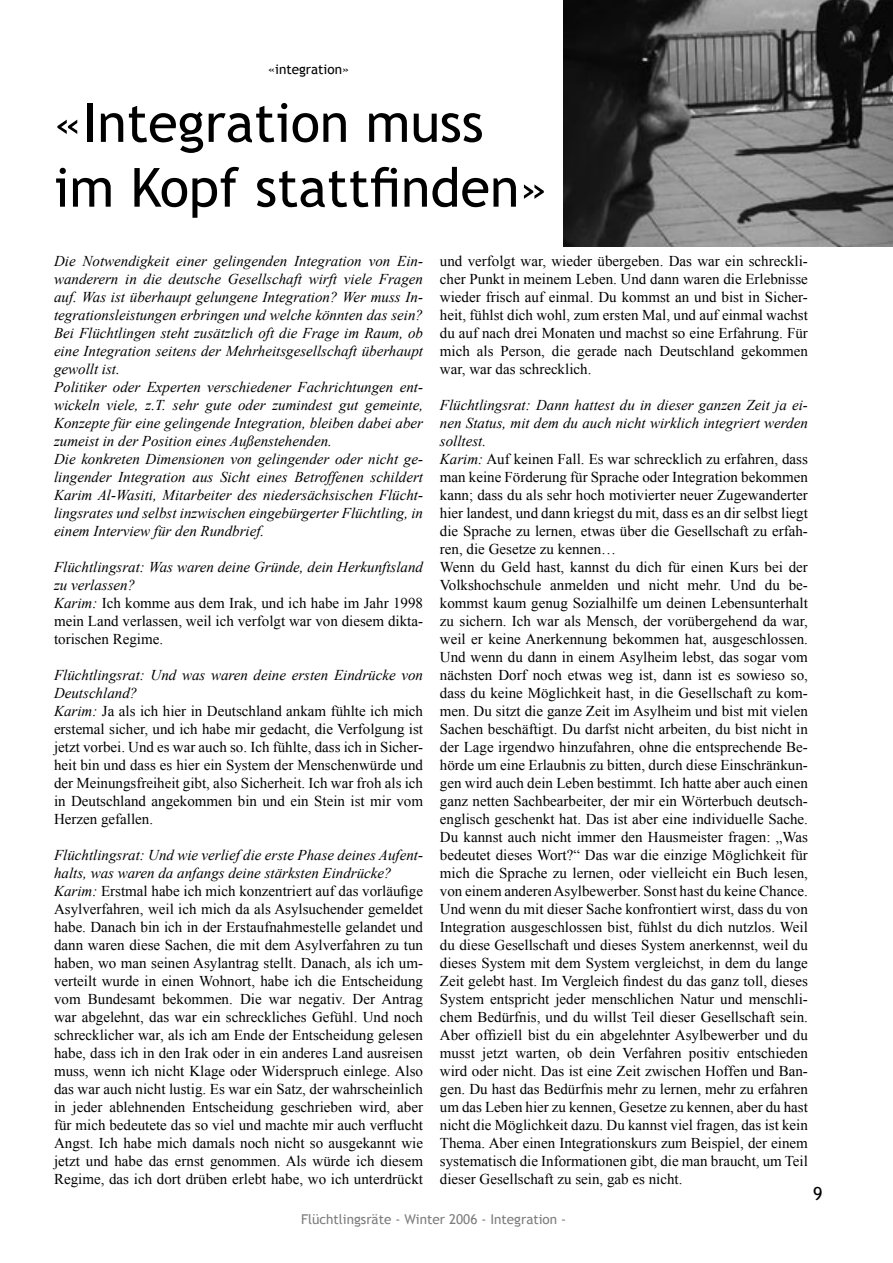
<style>
.page{position:relative;width:893px;height:1263px;background:#fff}
.page>*{position:absolute;margin:0;border:0;box-sizing:border-box;transform-origin:0 0}
.FR_Head1{font:54px "Trebuchet MS";color:#000}
.t1{font:18px "Trebuchet MS";color:#000}
.FR_Text{font:15px/18px "Times New Roman";color:#000;text-align:justify}
.FR_Text-2{font:italic 15px/18px "Times New Roman";color:#000;text-align:justify}
.t2{font:13.5px "Trebuchet MS";color:#7c7c7c}
.t3{font:13.5px "Trebuchet MS";color:#000}
.s1{font-style:italic}
</style>
<div class="page">
<img style="left:563px;top:0;width:330px;height:247px">
<p class="t3" style="left:268px;top:61px;width:82px">«integration»</p>
<p class="FR_Head1" style="left:54px;top:91px;width:431px">«Integration muss</p>
<p class="FR_Head1" style="left:54px;top:156px;width:495px">im Kopf stattfinden»</p>
<p class="FR_Text" style="left:440px;top:251px;width:369px">und verfolgt war, wieder übergeben. Das war ein schreckli&shy;cher Punkt in meinem Leben. Und dann waren die Erlebnisse wieder frisch auf einmal. Du kommst an und bist in Sicher&shy;heit, fühlst dich wohl, zum ersten Mal, und auf einmal wachst du auf nach drei Monaten und machst so eine Erfahrung. Für mich als Person, die gerade nach Deutschland gekommen war, war das schrecklich.</p>
<p class="FR_Text-2" style="left:440px;top:395px;width:369px">Flüchtlingsrat: Dann hattest du in dieser ganzen Zeit ja ei&shy;nen Status, mit dem du auch nicht wirklich integriert werden solltest.</p>
<p class="FR_Text" style="left:440px;top:449px;width:369px"><span class="s1">Karim:</span> Auf keinen Fall. Es war schrecklich zu erfahren, dass man keine Förderung für Sprache oder Integration bekommen kann; dass du als sehr hoch motivierter neuer Zugewanderter hier landest, und dann kriegst du mit, dass es an dir selbst liegt die Sprache zu lernen, etwas über die Gesellschaft zu erfah&shy;ren, die Gesetze zu kennen…</p>
<p class="FR_Text" style="left:440px;top:557px;width:369px">Wenn du Geld hast, kannst du dich für einen Kurs bei der Volkshochschule anmelden und nicht mehr. Und du be&shy;kommst kaum genug Sozialhilfe um deinen Lebensunterhalt zu sichern. Ich war als Mensch, der vorübergehend da war, weil er keine Anerkennung bekommen hat, ausgeschlossen.<br>Und wenn du dann in einem Asylheim lebst, das sogar vom nächsten Dorf noch etwas weg ist, dann ist es sowieso so, dass du keine Möglichkeit hast, in die Gesellschaft zu kom&shy;men. Du sitzt die ganze Zeit im Asylheim und bist mit vielen Sachen beschäftigt. Du darfst nicht arbeiten, du bist nicht in der Lage irgendwo hinzufahren, ohne die entsprechende Be&shy;hörde um eine Erlaubnis zu bitten, durch diese Einschränkun&shy;gen wird auch dein Leben bestimmt. Ich hatte aber auch einen ganz netten Sachbearbeiter, der mir ein Wörterbuch deutsch&shy;englisch geschenkt hat. Das ist aber eine individuelle Sache.<br>Du kannst auch nicht immer den Hausmeister fragen: „Was bedeutet dieses Wort?“ Das war die einzige Möglichkeit für mich die Sprache zu lernen, oder vielleicht ein Buch lesen, von einem anderen Asylbewerber. Sonst hast du keine Chance.<br>Und wenn du mit dieser Sache konfrontiert wirst, dass du von Integration ausgeschlossen bist, fühlst du dich nutzlos. Weil du diese Gesellschaft und dieses System anerkennst, weil du dieses System mit dem System vergleichst, in dem du lange Zeit gelebt hast. Im Vergleich findest du das ganz toll, dieses System entspricht jeder menschlichen Natur und menschli&shy;chem Bedürfnis, und du willst Teil dieser Gesellschaft sein.<br>Aber offiziell bist du ein abgelehnter Asylbewerber und du musst jetzt warten, ob dein Verfahren positiv entschieden wird oder nicht. Das ist eine Zeit zwischen Hoffen und Ban&shy;gen. Du hast das Bedürfnis mehr zu lernen, mehr zu erfahren um das Leben hier zu kennen, Gesetze zu kennen, aber du hast nicht die Möglichkeit dazu. Du kannst viel fragen, das ist kein Thema. Aber einen Integrationskurs zum Beispiel, der einem systematisch die Informationen gibt, die man braucht, um Teil dieser Gesellschaft zu sein, gab es nicht.</p>
<p class="FR_Text-2" style="left:54px;top:251px;width:371px">Die Notwendigkeit einer gelingenden Integration von Ein&shy;wanderern in die deutsche Gesellschaft wirft viele Fragen auf. Was ist überhaupt gelungene Integration? Wer muss In&shy;tegrationsleistungen erbringen und welche könnten das sein?<br>Bei Flüchtlingen steht zusätzlich oft die Frage im Raum, ob eine Integration seitens der Mehrheitsgesellschaft überhaupt gewollt ist.</p>
<p class="FR_Text-2" style="left:54px;top:377px;width:371px">Politiker oder Experten verschiedener Fachrichtungen ent&shy;wickeln viele, z.T. sehr gute oder zumindest gut gemeinte, Konzepte für eine gelingende Integration, bleiben dabei aber zumeist in der Position eines Außenstehenden.</p>
<p class="FR_Text-2" style="left:54px;top:449px;width:371px">Die konkreten Dimensionen von gelingender oder nicht ge&shy;lingender Integration aus Sicht eines Betroffenen schildert Karim Al-Wasiti, Mitarbeiter des niedersächsischen Flücht&shy;lingsrates und selbst inzwischen eingebürgerter Flüchtling, in einem Interview für den Rundbrief.</p>
<p class="FR_Text-2" style="left:54px;top:557px;width:371px">Flüchtlingsrat: Was waren deine Gründe, dein Herkunftsland zu verlassen?</p>
<p class="FR_Text" style="left:54px;top:593px;width:371px"><span class="s1">Karim:</span> Ich komme aus dem Irak, und ich habe im Jahr 1998 mein Land verlassen, weil ich verfolgt war von diesem dikta&shy;torischen Regime.</p>
<p class="FR_Text-2" style="left:54px;top:665px;width:371px">Flüchtlingsrat: Und was waren deine ersten Eindrücke von<br>Deutschland?</p>
<p class="FR_Text" style="left:54px;top:701px;width:371px"><span class="s1">Karim:</span> Ja als ich hier in Deutschland ankam fühlte ich mich erstemal sicher, und ich habe mir gedacht, die Verfolgung ist jetzt vorbei. Und es war auch so. Ich fühlte, dass ich in Sicher&shy;heit bin und dass es hier ein System der Menschenwürde und der Meinungsfreiheit gibt, also Sicherheit. Ich war froh als ich in Deutschland angekommen bin und ein Stein ist mir vom Herzen gefallen.</p>
<p class="FR_Text-2" style="left:54px;top:845px;width:371px">Flüchtlingsrat: Und wie verlief die erste Phase deines Aufent&shy;halts, was waren da anfangs deine stärksten Eindrücke?</p>
<p class="FR_Text" style="left:54px;top:881px;width:371px"><span class="s1">Karim:</span> Erstmal habe ich mich konzentriert auf das vorläufige Asylverfahren, weil ich mich da als Asylsuchender gemeldet habe. Danach bin ich in der Erstaufnahmestelle gelandet und dann waren diese Sachen, die mit dem Asylverfahren zu tun haben, wo man seinen Asylantrag stellt. Danach, als ich um&shy;verteilt wurde in einen Wohnort, habe ich die Entscheidung vom Bundesamt bekommen. Die war negativ. Der Antrag war abgelehnt, das war ein schreckliches Gefühl. Und noch schrecklicher war, als ich am Ende der Entscheidung gelesen habe, dass ich in den Irak oder in ein anderes Land ausreisen muss, wenn ich nicht Klage oder Widerspruch einlege. Also das war auch nicht lustig. Es war ein Satz, der wahrscheinlich in jeder ablehnenden Entscheidung geschrieben wird, aber für mich bedeutete das so viel und machte mir auch verflucht Angst. Ich habe mich damals noch nicht so ausgekannt wie jetzt und habe das ernst genommen. Als würde ich diesem Regime, das ich dort drüben erlebt habe, wo ich unterdrückt</p>
<p class="t1" style="left:813px;top:1183px;width:11px">9</p>
<p class="t2" style="left:301px;top:1211px;width:267px">Flüchtlingsräte - Winter 2006 - Integration -</p>
</div>
